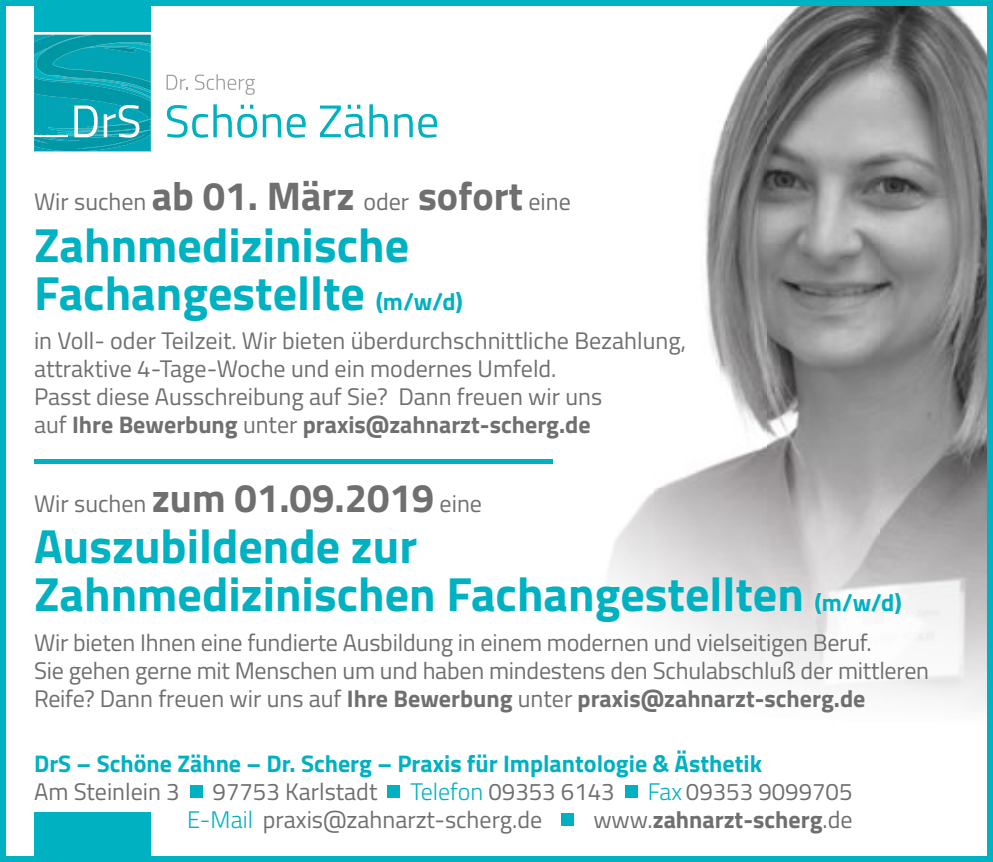
<style>
.page{position:relative;width:993px;height:862px;background:#fff}
.page>*{position:absolute;margin:0;border:0;box-sizing:border-box;transform-origin:0 0}
.t1{font:700 48px/48px "Titillium Web";color:#00b1c2}
.t2{font:24px/28px "Titillium Web";color:#706f6f}
.t3{font:700 24px "Titillium Web";color:#00b1c2}
.t4{font:700 24px "Titillium Web";color:#706f6f}
.s1{font-weight:700;font-size:40px}
.s2{font-size:24px}
.s3{font-weight:700}
.s4{font-weight:300;color:#00b1c2}
.s5{font-weight:400}
</style>
<div class="page">
<img style="left:542px;top:9px;width:441px;height:697px">
<div style="left:190px;top:786px;width:12px;height:12px;background:#00b1c2"></div>
<div style="left:388px;top:786px;width:12px;height:12px;background:#00b1c2"></div>
<div style="left:625px;top:786px;width:12px;height:12px;background:#00b1c2"></div>
<div style="left:561px;top:814px;width:12px;height:12px;background:#00b1c2"></div>
<svg style="left:34px;top:35px;width:117px;height:116px"></svg>
<hr style="left:34px;top:135px;width:33px;height:2px;background:#fff">
<svg style="left:167px;top:104px;width:90px;height:34px"></svg>
<svg style="left:263px;top:114px;width:42px;height:24px"></svg>
<svg style="left:320px;top:104px;width:68px;height:34px"></svg>
<svg style="left:394px;top:114px;width:18px;height:23px"></svg>
<svg style="left:418px;top:114px;width:19px;height:24px"></svg>
<svg style="left:166px;top:75px;width:21px;height:15px"></svg>
<svg style="left:195px;top:74px;width:60px;height:21px"></svg>
<div style="left:34px;top:0;width:117px;height:32px;background:#00b1c2"></div>
<div style="left:34px;top:812px;width:117px;height:50px;background:#00b1c2"></div>
<hr style="left:34px;top:460px;width:518px;height:4px;background:#00b1c2">
<div style="left:0;top:0;width:992px;height:862px;border:8px solid #00b1c2"></div>
<p class="t2" style="left:34px;top:187px;width:538px">Wir suchen <span class="s1">ab 01. März</span> oder <span class="s1">sofort</span> eine</p>
<h1 class="t1" style="left:34px;top:218px;width:430px">Zahnmedizinische<br>Fachangestellte <span class="s2">(m/w/d)</span></h1>
<p class="t2" style="left:34px;top:325px;width:653px">in Voll- oder Teilzeit. Wir bieten überdurchschnittliche Bezahlung, attraktive 4-Tage-Woche und ein modernes Umfeld.<br>Passt diese Ausschreibung auf Sie? Dann freuen wir uns<br>auf <span class="s3">Ihre Bewerbung</span> unter <span class="s3">praxis@zahnarzt-scherg.de</span></p>
<p class="t2" style="left:34px;top:488px;width:449px">Wir suchen <span class="s1">zum 01.09.2019</span> eine</p>
<h1 class="t1" style="left:34px;top:520px;width:869px">Auszubildende zur<br>Zahnmedizinischen Fachangestellten <span class="s2">(m/w/d)</span></h1>
<p class="t2" style="left:34px;top:627px;width:896px">Wir bieten Ihnen eine fundierte Ausbildung in einem modernen und vielseitigen Beruf.<br>Sie gehen gerne mit Menschen um und haben mindestens den Schulabschluß der mittleren<br>Reife? Dann freuen wir uns auf <span class="s3">Ihre Bewerbung</span> unter <span class="s3">praxis@zahnarzt-scherg.de</span></p>
<p class="t3" style="left:34px;top:745px;width:729px">DrS – Schöne Zähne – Dr. Scherg – Praxis für Implantologie &amp; Ästhetik</p>
<p class="t2" style="left:34px;top:776px;width:147px">Am Steinlein 3</p>
<p class="t2" style="left:212px;top:776px;width:166px">97753 Karlstadt</p>
<p class="t2" style="left:410px;top:776px;width:206px"><span class="s4">Telefon</span> 09353 6143</p>
<p class="t2" style="left:647px;top:776px;width:206px"><span class="s4">Fax</span> 09353 9099705</p>
<p class="t2" style="left:187px;top:804px;width:356px"><span class="s4">E-Mail</span> praxis@zahnarzt-scherg.de</p>
<p class="t4" style="left:593px;top:801px;width:260px"><span class="s5">www.</span>zahnarzt-scherg<span class="s5">.de</span></p>
</div>
